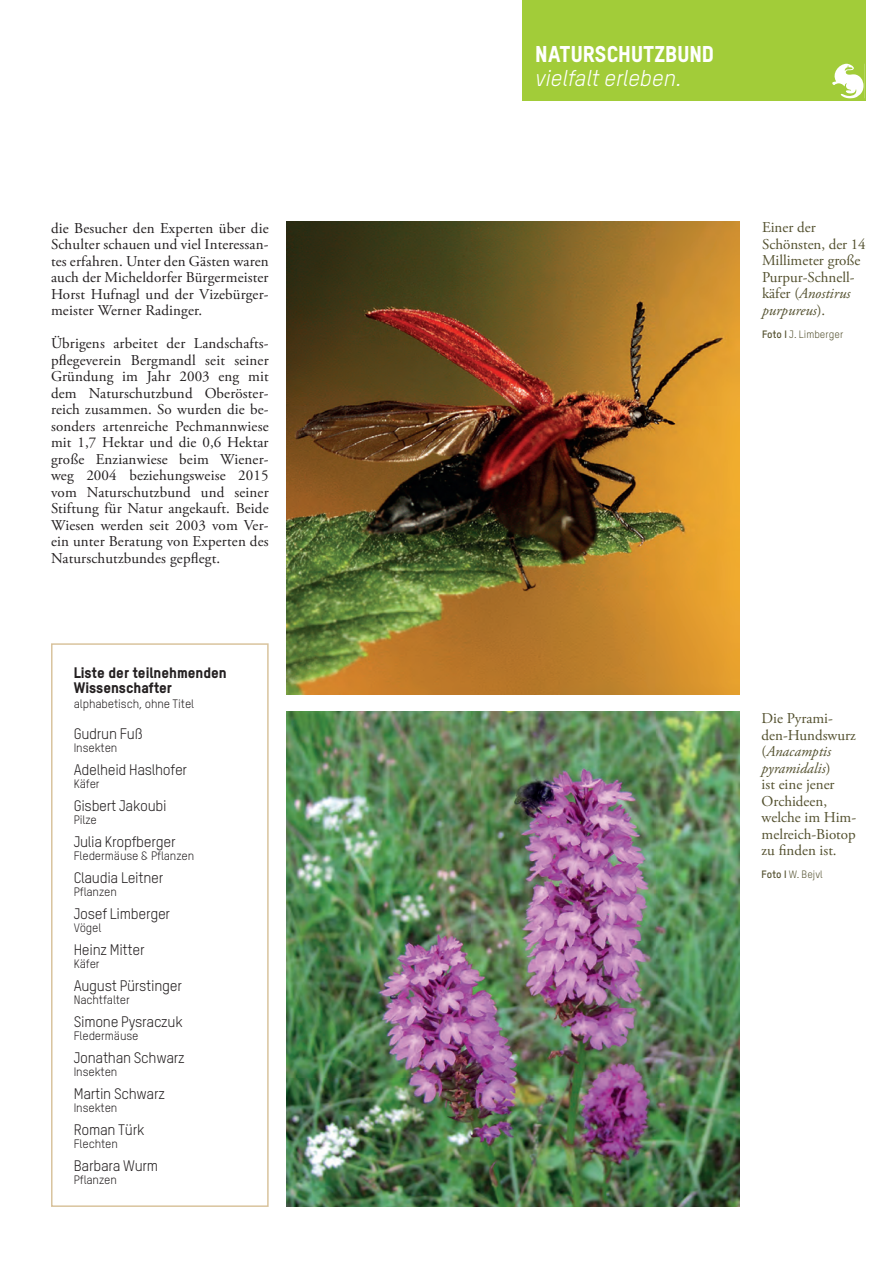
<style>
.page{position:relative;width:893px;height:1263px;background:#fff}
.page>*{position:absolute;margin:0;border:0;box-sizing:border-box;transform-origin:0 0}
.t1{font:italic 22.5px "TSTAR";color:#fff}
.t2{font:800 22.5px "TSTAR";letter-spacing:.005em;color:#fff}
.t3{font:15px/16.5px "Adobe Garamond Pro";letter-spacing:.01em;color:#231f20;text-align:justify}
.t4{font:15px/16.5px "Adobe Garamond Pro";color:#53502e}
.t5{font:15px "TSTAR";letter-spacing:-.02em;color:#231f20}
.t6{font:800 15px/15px "TSTAR";color:#231f20}
.t7{font:12px "TSTAR";letter-spacing:-.01em;color:#231f20}
.t8{font:10.5px "TSTAR";color:#53502e}
.s1{font-style:italic}
.s2{font-weight:700}
</style>
<div class="page">
<img style="left:287px;top:711px;width:452px;height:496px">
<div style="left:522px;top:0;width:344px;height:101px;background:#a2cc39"></div>
<svg style="left:832px;top:64px;width:32px;height:34px"></svg>
<img style="left:287px;top:222px;width:453px;height:473px">
<div style="left:51px;top:643px;width:218px;height:564px;border:2px solid #d9c39d"></div>
<p class="t3" style="left:51px;top:220px;width:219px">die Besucher den Experten über die Schulter schauen und viel Interessan&shy;tes erfahren. Unter den Gästen waren auch der Micheldorfer Bürgermeister Horst Hufnagl und der Vizebürger&shy;meister Werner Radinger.</p>
<p class="t3" style="left:51px;top:336px;width:219px">Übrigens arbeitet der Landschafts&shy;pflegeverein Bergmandl seit seiner Gründung im Jahr 2003 eng mit dem Naturschutzbund Oberöster&shy;reich zusammen. So wurden die be&shy;sonders artenreiche Pechmannwiese mit 1,7 Hektar und die 0,6 Hektar große Enzianwiese beim Wiener&shy;weg 2004 beziehungsweise 2015 vom Naturschutzbund und seiner Stiftung für Natur angekauft. Beide Wiesen werden seit 2003 vom Ver&shy;ein unter Beratung von Experten des Naturschutzbundes gepflegt.</p>
<p class="t6" style="left:74px;top:664px;width:155px">Liste der teilnehmenden<br>Wissenschafter</p>
<p class="t7" style="left:74px;top:697px;width:122px">alphabetisch, ohne Titel</p>
<p class="t5" style="left:74px;top:724px;width:70px">Gudrun Fuß</p>
<p class="t7" style="left:74px;top:741px;width:45px">Insekten</p>
<p class="t5" style="left:74px;top:760px;width:115px">Adelheid Haslhofer</p>
<p class="t7" style="left:74px;top:777px;width:27px">Käfer</p>
<p class="t5" style="left:74px;top:796px;width:94px">Gisbert Jakoubi</p>
<p class="t7" style="left:74px;top:813px;width:25px">Pilze</p>
<p class="t5" style="left:74px;top:832px;width:103px">Julia Kropfberger</p>
<p class="t7" style="left:74px;top:849px;width:122px">Fledermäuse &amp; Pflanzen</p>
<p class="t5" style="left:74px;top:868px;width:91px">Claudia Leitner</p>
<p class="t7" style="left:74px;top:885px;width:45px">Pflanzen</p>
<p class="t5" style="left:74px;top:904px;width:98px">Josef Limberger</p>
<p class="t7" style="left:74px;top:921px;width:29px">Vögel</p>
<p class="t5" style="left:74px;top:940px;width:72px">Heinz Mitter</p>
<p class="t7" style="left:74px;top:957px;width:27px">Käfer</p>
<p class="t5" style="left:74px;top:976px;width:110px">August Pürstinger</p>
<p class="t7" style="left:74px;top:993px;width:58px">Nachtfalter</p>
<p class="t5" style="left:74px;top:1012px;width:111px">Simone Pysraczuk</p>
<p class="t7" style="left:74px;top:1029px;width:66px">Fledermäuse</p>
<p class="t5" style="left:74px;top:1048px;width:113px">Jonathan Schwarz</p>
<p class="t7" style="left:74px;top:1065px;width:45px">Insekten</p>
<p class="t5" style="left:74px;top:1084px;width:93px">Martin Schwarz</p>
<p class="t7" style="left:74px;top:1101px;width:45px">Insekten</p>
<p class="t5" style="left:74px;top:1120px;width:72px">Roman Türk</p>
<p class="t7" style="left:74px;top:1137px;width:46px">Flechten</p>
<p class="t5" style="left:74px;top:1156px;width:86px">Barbara Wurm</p>
<p class="t7" style="left:74px;top:1173px;width:45px">Pflanzen</p>
<h1 class="t2" style="left:535px;top:40px;width:180px">NATURSCHUTZBUND</h1>
<h1 class="t1" style="left:535px;top:65px;width:148px">vielfalt erleben.</h1>
<p class="t4" style="left:762px;top:220px;width:105px">Einer der<br>Schönsten, der 14<br>Millimeter große<br>Purpur-Schnell&shy;käfer (<span class="s1">Anostirus purpureus</span>).</p>
<p class="t8" style="left:762px;top:328px;width:83px"><span class="s2">Foto I</span> J. Limberger</p>
<p class="t4" style="left:762px;top:710px;width:96px">Die Pyrami&shy;den-Hundswurz (<span class="s1">Anacamptis pyramidalis</span>)<br>ist eine jener<br>Orchideen, welche im Him&shy;melreich-Biotop zu finden ist.</p>
<p class="t8" style="left:762px;top:868px;width:63px"><span class="s2">Foto I</span> W. Bejvl</p>
</div>
